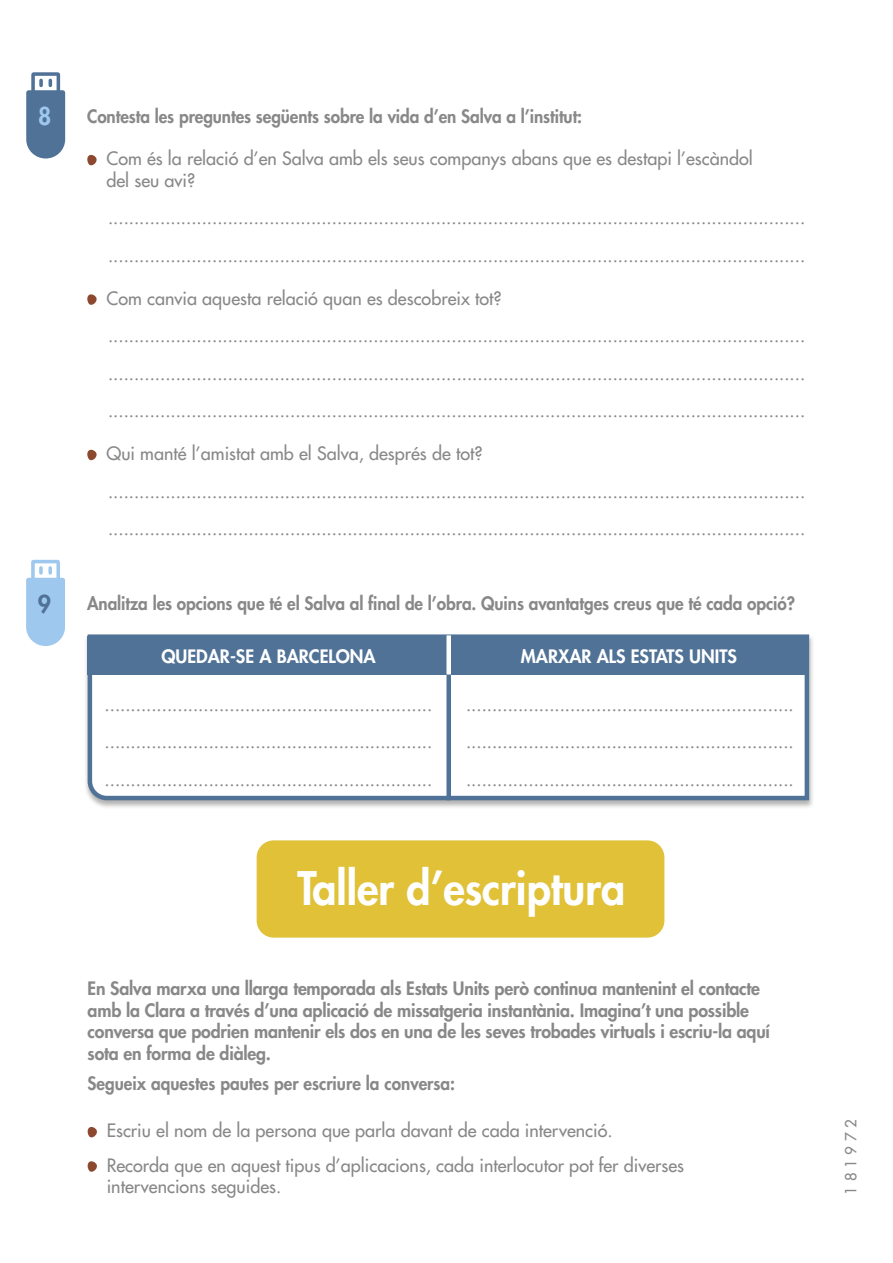
<style>
.page{position:relative;width:893px;height:1263px;background:#fff}
.page>*{position:absolute;margin:0;border:0;box-sizing:border-box;transform-origin:0 0}
.t1{font:800 45px "Futura Std";color:#fff;scale:.95 1}
.t2{font:800 24px "Futura Std";color:#9ec8ee;scale:.95 1}
.t3{font:800 24px "Futura Std";color:#507296;scale:.95 1}
.t4{font:500 18px/37.5px "Futura Std";color:#888}
.t5{font:800 18px/21.6px "Futura Std";letter-spacing:-.01em;color:#888}
.t6{font:800 18px "Futura Std";letter-spacing:-.01em;color:#888;scale:.95 1}
.t7{font:800 18px "Futura Std";color:#fff}
.t8{font:500 15px "Futura Std";letter-spacing:.315em;color:#888}
</style>
<div class="page">
<div style="left:257px;top:840px;width:407px;height:97px;background:#e0c138;border-radius:17px"></div>
<div style="left:83px;top:634px;width:732px;height:175px;background:#2f2f2e;opacity:.37"></div>
<svg style="left:85px;top:634px;width:726px;height:168px"></svg>
<div style="left:446px;top:674px;width:5px;height:126px;background:#507296"></div>
<div style="left:88px;top:636px;width:721px;height:38px;background:#507296"></div>
<div style="left:446px;top:635px;width:5px;height:39px;background:#fff"></div>
<svg style="left:26px;top:72px;width:39px;height:86px"></svg>
<svg style="left:87px;top:154px;width:10px;height:12px"></svg>
<svg style="left:87px;top:294px;width:10px;height:11px"></svg>
<svg style="left:87px;top:449px;width:10px;height:12px"></svg>
<svg style="left:87px;top:1127px;width:10px;height:11px"></svg>
<svg style="left:87px;top:1161px;width:10px;height:11px"></svg>
<svg style="left:26px;top:560px;width:39px;height:86px"></svg>
<h2 class="t2" style="left:38px;top:101px;width:15px">8</h2>
<p class="t6" style="left:87px;top:105px;width:523px">Contesta les preguntes següents sobre la vida d’en Salva a l’institut:</p>
<p class="t4" style="left:106px;top:148px;width:648px;line-height:21.6px">Com és la relació d’en Salva amb els seus companys abans que es destapi l’escàndol del seu avi?</p>
<p class="t4" style="left:108px;top:199px;width:699px">...................................................................................................................................... ......................................................................................................................................</p>
<p class="t4" style="left:106px;top:280px;width:700px">Com canvia aquesta relació quan es descobreix tot? ...................................................................................................................................... ...................................................................................................................................... ......................................................................................................................................</p>
<p class="t4" style="left:106px;top:435px;width:700px">Qui manté l’amistat amb el Salva, després de tot? ...................................................................................................................................... ......................................................................................................................................</p>
<h2 class="t3" style="left:38px;top:589px;width:15px">9</h2>
<p class="t6" style="left:87px;top:592px;width:747px">Analitza les opcions que té el Salva al final de l’obra. Quins avantatges creus que té cada opció?</p>
<p class="t7" style="left:161px;top:645px;width:216px">QUEDAR-SE A BARCELONA</p>
<p class="t7" style="left:521px;top:645px;width:218px">MARXAR ALS ESTATS UNITS</p>
<p class="t4" style="left:105px;top:686px;width:329px;text-align:justify">............................................................... ............................................................... ...............................................................</p>
<p class="t4" style="left:466px;top:686px;width:329px;text-align:justify">............................................................... ............................................................... ...............................................................</p>
<h1 class="t1" style="left:297px;top:859px;width:347px">Taller d’escriptura</h1>
<p class="t5" style="left:88px;top:978px;width:684px">En Salva marxa una llarga temporada als Estats Units però continua mantenint el contacte amb la Clara a través d’una aplicació de missatgeria instantània. Imagina’t una possible conversa que podrien mantenir els dos en una de les seves trobades virtuals i escriu-la aquí sota en forma de diàleg.</p>
<p class="t6" style="left:88px;top:1072px;width:388px">Segueix aquestes pautes per escriure la conversa:</p>
<p class="t4" style="left:107px;top:1114px;width:579px;line-height:34.3px">Escriu el nom de la persona que parla davant de cada intervenció.<br>Recorda que en aquest tipus d’aplicacions, cada interlocutor pot fer diverses</p>
<p class="t4" style="left:107px;top:1168px;width:176px">intervencions seguides.</p>
<p class="t8" style="left:841px;top:1195px;width:77px;rotate:-90deg">181972</p>
</div>
